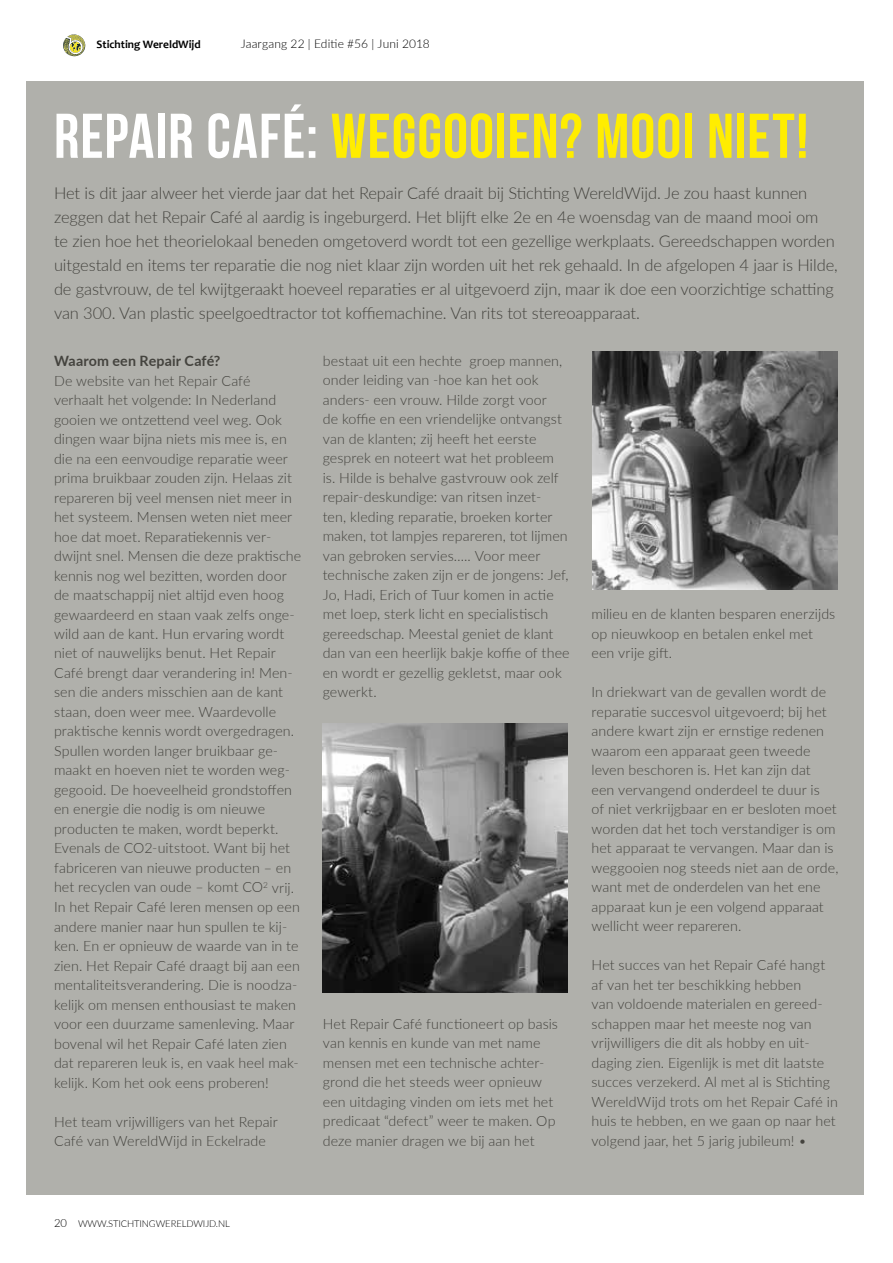
<style>
.page{position:relative;width:893px;height:1263px;background:#fff}
.page>*{position:absolute;margin:0;border:0;box-sizing:border-box;transform-origin:0 0}
.t1{font:63px "Bebas Neue";letter-spacing:.015em;color:#ffed00}
.t2{font:300 16.5px/24px "Lato";letter-spacing:-.005em;color:#44433e}
.t3{font:300 14.25px/19.5px "Lato";letter-spacing:.005em;color:#44433e}
.t4{font:700 14.25px "Lato";letter-spacing:.01em;color:#44433e}
.t5{font:300 12px "Lato";letter-spacing:.01em;color:#000}
.t6{font:700 11.4px "Candara";color:#000}
.t7{font:300 11.25px "Lato";color:#000}
.t8{font:300 9.45px "Lato";letter-spacing:-.01em;color:#000}
.t9{font:700 6.15px "Candara";color:#000}
.s1{color:#fff}
</style>
<div class="page">
<svg style="left:63px;top:34px;width:22px;height:23px"></svg>
<div style="left:27px;top:81px;width:837px;height:1114px;background:#b0b0ab"></div>
<img style="left:592px;top:351px;width:245px;height:238px">
<img style="left:322px;top:723px;width:245px;height:270px">
<p class="t6" style="left:97px;top:37px;width:106px">Stichting WereldWijd</p>
<p class="t5" style="left:241px;top:36px;width:191px">Jaargang 22 | Editie #56 | Juni 2018</p>
<p class="t9" style="left:88px;top:43px;width:25px">Stichting</p>
<h1 class="t1" style="left:54px;top:101px;width:756px"><span class="s1">REPAIR CAFÉ:</span> WEGGOOIEN? MOOI NIET!</h1>
<p class="t2" style="left:54px;top:181px;width:785px">Het is dit jaar alweer het vierde jaar dat het Repair Café draait bij Stichting WereldWijd. Je zou haast kunnen zeggen dat het Repair Café al aardig is ingeburgerd. Het blijft elke 2e en 4e woensdag van de maand mooi om<br>te zien hoe het theorielokaal beneden omgetoverd wordt tot een gezellige werkplaats. Gereedschappen worden uitgestald en items ter reparatie die nog niet klaar zijn worden uit het rek gehaald. In de afgelopen 4 jaar is Hilde, de gastvrouw, de tel kwijtgeraakt hoeveel reparaties er al uitgevoerd zijn, maar ik doe een voorzichtige schatting van 300. Van plastic speelgoedtractor tot koffiemachine. Van rits tot stereoapparaat.</p>
<p class="t4" style="left:54px;top:350px;width:168px">Waarom een Repair Café?</p>
<p class="t3" style="left:54px;top:370px;width:249px">De website van het Repair Café verhaalt het volgende: In Nederland gooien we ontzettend veel weg. Ook dingen waar bijna niets mis mee is, en die na een eenvoudige reparatie weer prima bruikbaar zouden zijn. Helaas zit repareren bij veel mensen niet meer in het systeem. Mensen weten niet meer hoe dat moet. Reparatiekennis ver&shy;dwijnt snel. Mensen die deze praktische kennis nog wel bezitten, worden door de maatschappij niet altijd even hoog gewaardeerd en staan vaak zelfs onge&shy;wild aan de kant. Hun ervaring wordt niet of nauwelijks benut. Het Repair Café brengt daar verandering in! Men&shy;sen die anders misschien aan de kant staan, doen weer mee. Waardevolle praktische kennis wordt overgedragen.<br>Spullen worden langer bruikbaar ge&shy;maakt en hoeven niet te worden weg&shy;gegooid. De hoeveelheid grondstoffen en energie die nodig is om nieuwe producten te maken, wordt beperkt.<br>Evenals de CO2-uitstoot. Want bij het fabriceren van nieuwe producten – en het recyclen van oude – komt CO<sup>2</sup> vrij.<br>In het Repair Café leren mensen op een andere manier naar hun spullen te kij&shy;ken. En er opnieuw de waarde van in te zien. Het Repair Café draagt bij aan een mentaliteitsverandering. Die is noodza&shy;kelijk om mensen enthousiast te maken voor een duurzame samenleving. Maar bovenal wil het Repair Café laten zien dat repareren leuk is, en vaak heel mak&shy;kelijk. Kom het ook eens proberen!</p>
<p class="t3" style="left:54px;top:1111px;width:225px">Het team vrijwilligers van het Repair<br>Café van WereldWijd in Eckelrade</p>
<p class="t3" style="left:323px;top:351px;width:248px">bestaat uit een hechte groep mannen, onder leiding van -hoe kan het ook anders- een vrouw. Hilde zorgt voor<br>de koffie en een vriendelijke ontvangst van de klanten; zij heeft het eerste gesprek en noteert wat het probleem is. Hilde is behalve gastvrouw ook zelf repair-deskundige: van ritsen inzet-<br>ten, kleding reparatie, broeken korter maken, tot lampjes repareren, tot lijmen van gebroken servies….. Voor meer technische zaken zijn er de jongens: Jef, Jo, Hadi, Erich of Tuur komen in actie met loep, sterk licht en specialistisch gereedschap. Meestal geniet de klant dan van een heerlijk bakje koffie of thee en wordt er gezellig gekletst, maar ook gewerkt.</p>
<p class="t3" style="left:323px;top:1013px;width:237px">Het Repair Café functioneert op basis van kennis en kunde van met name mensen met een technische achter&shy;grond die het steeds weer opnieuw een uitdaging vinden om iets met het predicaat “defect” weer te maken. Op deze manier dragen we bij aan het</p>
<p class="t3" style="left:591px;top:604px;width:245px">milieu en de klanten besparen enerzijds op nieuwkoop en betalen enkel met een vrije gift.</p>
<p class="t3" style="left:591px;top:682px;width:248px">In driekwart van de gevallen wordt de reparatie succesvol uitgevoerd; bij het andere kwart zijn er ernstige redenen waarom een apparaat geen tweede leven beschoren is. Het kan zijn dat<br>een vervangend onderdeel te duur is<br>of niet verkrijgbaar en er besloten moet worden dat het toch verstandiger is om het apparaat te vervangen. Maar dan is weggooien nog steeds niet aan de orde, want met de onderdelen van het ene apparaat kun je een volgend apparaat wellicht weer repareren.</p>
<p class="t3" style="left:591px;top:955px;width:248px">Het succes van het Repair Café hangt af van het ter beschikking hebben<br>van voldoende materialen en gereed&shy;schappen maar het meeste nog van vrijwilligers die dit als hobby en uit&shy;daging zien. Eigenlijk is met dit laatste succes verzekerd. Al met al is Stichting WereldWijd trots om het Repair Café in huis te hebben, en we gaan op naar het volgend jaar, het 5 jarig jubileum! •</p>
<p class="t7" style="left:54px;top:1215px;width:14px">20</p>
<p class="t8" style="left:78px;top:1217px;width:153px">WWW.STICHTINGWERELDWIJD.NL</p>
</div>
